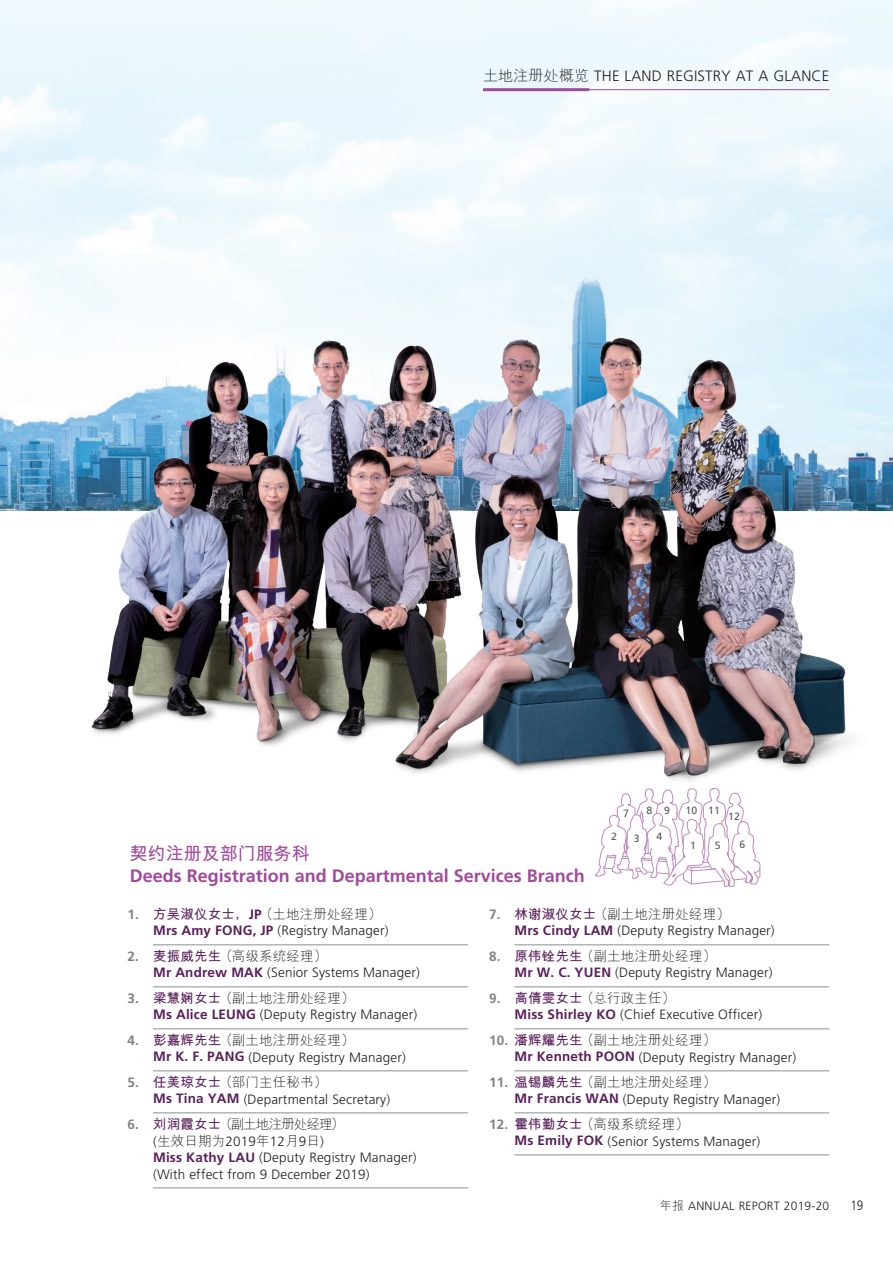
<style>
.page{position:relative;width:893px;height:1263px;background:#fff}
.page>*{position:absolute;margin:0;border:0;box-sizing:border-box;transform-origin:0 0}
.t1{font:700 18px/22.5px "Frutiger LT Std";color:#a1499b}
.t2{font:300 15px "Frutiger LT Std";letter-spacing:.015em;color:#231f20}
.t3{font:300 13.5px/16.5px "Frutiger LT Std";letter-spacing:.015em;color:#231f20}
.t4{font:300 condensed 13.5px "Frutiger LT Std";color:#231f20}
.t5{font:300 12px "Frutiger LT Std";letter-spacing:.02em;color:#231f20}
.t6{font:10.5px "Frutiger LT Std";color:#57585a}
.s1{font-family:"M Hei PRC"}
.s2{font-weight:700;color:#808285}
.s3{font-family:"M Hei PRC";font-weight:700;color:#5a205c}
.s4{font-weight:700;color:#5a205c}
</style>
<div class="page">
<img style="left:0;top:142px;width:893px;height:368px">
<img style="left:26px;top:302px;width:135px;height:432px">
<img style="left:161px;top:270px;width:732px;height:518px">
<hr style="left:483px;top:88px;width:106px;height:3px;background:#a1499b">
<hr style="left:589px;top:89px;width:240px;height:1px;background:#a1499b">
<hr style="left:153px;top:944px;width:315px;height:1px;background:#939598">
<hr style="left:153px;top:986px;width:315px;height:1px;background:#939598">
<hr style="left:153px;top:1028px;width:315px;height:1px;background:#939598">
<hr style="left:153px;top:1070px;width:315px;height:1px;background:#939598">
<hr style="left:153px;top:1112px;width:315px;height:1px;background:#939598">
<hr style="left:153px;top:1187px;width:315px;height:1px;background:#939598">
<hr style="left:514px;top:944px;width:315px;height:1px;background:#939598">
<hr style="left:514px;top:986px;width:315px;height:1px;background:#939598">
<hr style="left:514px;top:1028px;width:315px;height:1px;background:#939598">
<hr style="left:514px;top:1070px;width:315px;height:1px;background:#939598">
<hr style="left:514px;top:1112px;width:315px;height:1px;background:#939598">
<hr style="left:514px;top:1154px;width:315px;height:1px;background:#939598">
<svg style="left:595px;top:788px;width:166px;height:158px"></svg>
<p class="t2" style="left:483px;top:68px;width:348px"><span class="s1">土地注册处概览</span> THE LAND REGISTRY AT A GLANCE</p>
<p class="t6" style="left:623px;top:807px;width:7px">7</p>
<p class="t6" style="left:646px;top:804px;width:25px">8 9</p>
<p class="t6" style="left:685px;top:804px;width:36px">10 11</p>
<p class="t6" style="left:728px;top:810px;width:13px">12</p>
<p class="t6" style="left:611px;top:830px;width:7px">2</p>
<p class="t6" style="left:656px;top:830px;width:7px">4</p>
<p class="t6" style="left:634px;top:832px;width:7px">3</p>
<p class="t6" style="left:715px;top:840px;width:7px">5</p>
<p class="t6" style="left:739px;top:838px;width:7px">6</p>
<p class="t6" style="left:690px;top:839px;width:7px">1</p>
<h2 class="t1" style="left:130px;top:842px;width:457px"><span class="s1">契约注册及部门服务科<br></span>Deeds Registration and Departmental Services Branch</h2>
<p class="t3" style="left:153px;top:906px;width:237px;text-indent:-26px"><span class="s2">1.</span> <span class="s3">方吴淑仪女士，</span><span class="s4">JP</span><span class="s1">（土地注册处经理）<br></span><span class="s4">Mrs Amy FONG, JP</span> (Registry Manager)</p>
<p class="t3" style="left:153px;top:948px;width:268px;text-indent:-26px"><span class="s2">2.</span> <span class="s3">麦振威先生</span><span class="s1">（高级系统经理）<br></span><span class="s4">Mr Andrew MAK</span> (Senior Systems Manager)</p>
<p class="t3" style="left:153px;top:990px;width:266px;text-indent:-26px"><span class="s2">3.</span> <span class="s3">梁慧娴女士</span><span class="s1">（副土地注册处经理）<br></span><span class="s4">Ms Alice LEUNG</span> (Deputy Registry Manager)</p>
<p class="t3" style="left:153px;top:1032px;width:254px;text-indent:-26px"><span class="s2">4.</span> <span class="s3">彭嘉辉先生</span><span class="s1">（副土地注册处经理）<br></span><span class="s4">Mr K. F. PANG</span> (Deputy Registry Manager)</p>
<p class="t3" style="left:153px;top:1074px;width:239px;text-indent:-26px"><span class="s2">5.</span> <span class="s3">任美琼女士</span><span class="s1">（部门主任秘书）<br></span><span class="s4">Ms Tina YAM</span> (Departmental Secretary)</p>
<p class="t3" style="left:153px;top:1116px;width:265px;text-indent:-26px"><span class="s2">6.</span> <span class="s3">刘润霞女士</span><span class="s1">（副土地注册处经理）<br></span>(<span class="s1">生效日期为</span>2019<span class="s1">年</span>12<span class="s1">月</span>9<span class="s1">日</span>)<br><span class="s4">Miss Kathy LAU</span> (Deputy Registry Manager) (With effect from 9 December 2019)</p>
<p class="t3" style="left:514px;top:906px;width:262px;text-indent:-26px"><span class="s2">7.</span> <span class="s3">林谢淑仪女士</span><span class="s1">（副土地注册处经理）<br></span><span class="s4">Mrs Cindy LAM</span> (Deputy Registry Manager)</p>
<p class="t3" style="left:514px;top:948px;width:259px;text-indent:-26px"><span class="s2">8.</span> <span class="s3">原伟铨先生</span><span class="s1">（副土地注册处经理）<br></span><span class="s4">Mr W. C. YUEN</span> (Deputy Registry Manager)</p>
<p class="t3" style="left:514px;top:990px;width:249px;text-indent:-26px"><span class="s2">9.</span> <span class="s3">高倩雯女士</span><span class="s1">（总行政主任）<br></span><span class="s4">Miss Shirley KO</span> (Chief Executive Officer)</p>
<p class="t3" style="left:514px;top:1032px;width:283px;text-indent:-26px"><span class="s2">10.</span> <span class="s3">潘辉耀先生</span><span class="s1">（副土地注册处经理）<br></span><span class="s4">Mr Kenneth POON</span> (Deputy Registry Manager)</p>
<p class="t3" style="left:515px;top:1074px;width:267px;text-indent:-26px"><span class="s2">11.</span> <span class="s3">温锡麟先生</span><span class="s1">（副土地注册处经理）<br></span><span class="s4">Mr Francis WAN</span> (Deputy Registry Manager)</p>
<p class="t3" style="left:515px;top:1116px;width:247px;text-indent:-26px"><span class="s2">12.</span> <span class="s3">霍伟勤女士</span><span class="s1">（高级系统经理）<br></span><span class="s4">Ms Emily FOK</span> (Senior Systems Manager)</p>
<p class="t5" style="left:660px;top:1199px;width:171px"><span class="s1">年报</span> ANNUAL REPORT 2019-20</p>
<p class="t4" style="left:850px;top:1198px;width:14px">19</p>
</div>
